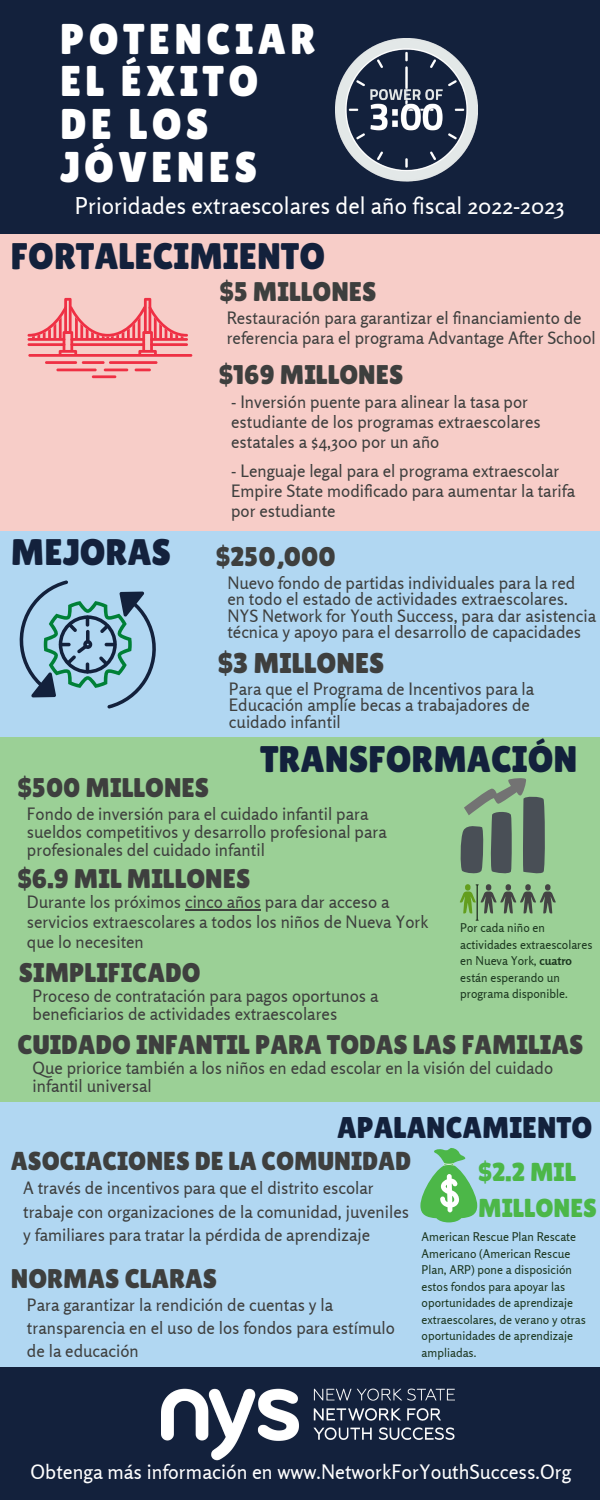
<style>
.page{position:relative;width:600px;height:1500px;background:#13213c}
.page>*{position:absolute;margin:0;border:0;box-sizing:border-box;transform-origin:0 0}
.t1{font:43px/42.8px "Lilita One";letter-spacing:.1em;color:#fff}
.t2{font:37px "Lilita One";color:#13213c}
.t3{font:30px "Lilita One";color:#13213c}
.t4{font:28.6px "Lilita One";color:#3e3f3e}
.t5{font:27px "Lilita One";color:#3e3f3e}
.t6{font:26px "Lilita One";color:#3e3f3e}
.t7{font:26px/36px "Lilita One";color:#4cb748}
.t8{font:23px "Rosario";color:#fff}
.t9{font:19.9px "Rosario";color:#fff}
.t10{font:17px/16.5px "Rosario";color:#3e3f3e}
.t11{font:12px/16.5px "Rosario";color:#1c3720}
.s1{font-weight:700}
</style>
<div class="page">
<div style="left:0;top:509px;width:600px;height:858px;background:#b1d7f2"></div>
<div style="left:0;top:234px;width:600px;height:296px;background:#f7cdc8"></div>
<div style="left:0;top:737px;width:600px;height:364px;background:#9bd096"></div>
<svg style="left:28px;top:298px;width:164px;height:80px"></svg>
<svg style="left:19px;top:580px;width:137px;height:129px"></svg>
<svg style="left:460px;top:778px;width:85px;height:96px"></svg>
<hr style="left:477px;top:885px;width:1px;height:35px;background:#000">
<svg style="left:460px;top:884px;width:96px;height:29px"></svg>
<svg style="left:420px;top:1148px;width:57px;height:74px"></svg>
<img style="left:335px;top:38px;width:143px;height:144px">
<img style="left:162px;top:1388px;width:292px;height:72px">
<hr style="left:185px;top:909px;width:76px;height:2px;background:#3e3f3e">
<p class="t1" style="left:60px;top:17px;width:257px">POTENCIAR<br>EL ÉXITO<br>DE LOS<br>JÓVENES</p>
<p class="t8" style="left:75px;top:191px;width:491px">Prioridades extraescolares del año fiscal 2022-2023</p>
<p class="t2" style="left:11px;top:234px;width:316px">FORTALECIMIENTO</p>
<p class="t5" style="left:219px;top:276px;width:159px">$5 MILLONES</p>
<p class="t10" style="left:227px;top:308px;width:371px;line-height:20.2px">Restauración para garantizar el financiamiento de referencia para el programa Advantage After School</p>
<p class="t5" style="left:219px;top:359px;width:186px">$169 MILLONES</p>
<p class="t2" style="left:11px;top:531px;width:162px">MEJORAS</p>
<p class="t5" style="left:18px;top:772px;width:193px">$500 MILLONES</p>
<p class="t10" style="left:231px;top:392px;width:311px;line-height:20px">- Inversión puente para alinear la tasa por estudiante de los programas extraescolares estatales a $4,300 por un año</p>
<p class="t10" style="left:231px;top:461px;width:345px;line-height:20px">- Lenguaje legal para el programa extraescolar<br>Empire State modificado para aumentar la tarifa por estudiante</p>
<p class="t5" style="left:216px;top:541px;width:121px">$250,000</p>
<p class="t10" style="left:227px;top:574px;width:370px">Nuevo fondo de partidas individuales para la red en todo el estado de actividades extraescolares.<br>NYS Network for Youth Success, para dar asistencia técnica y apoyo para el desarrollo de capacidades</p>
<p class="t4" style="left:218px;top:647px;width:168px">$3 MILLONES</p>
<p class="t10" style="left:229px;top:680px;width:307px">Para que el Programa de Incentivos para la<br>Educación amplíe becas a trabajadores de cuidado infantil</p>
<p class="t2" style="left:260px;top:738px;width:319px">TRANSFORMACIÓN</p>
<p class="t10" style="left:27px;top:805px;width:361px;line-height:18px">Fondo de inversión para el cuidado infantil para sueldos competitivos y desarrollo profesional para profesionales del cuidado infantil</p>
<p class="t5" style="left:18px;top:863px;width:234px">$6.9 MIL MILLONES</p>
<p class="t10" style="left:27px;top:891px;width:403px;line-height:20.2px">Durante los próximos cinco años para dar acceso a servicios extraescolares a todos los niños de Nueva York que lo necesiten</p>
<p class="t5" style="left:19px;top:957px;width:183px">SIMPLIFICADO</p>
<p class="t10" style="left:33px;top:987px;width:347px;line-height:18px">Proceso de contratación para pagos oportunos a beneficiarios de actividades extraescolares</p>
<p class="t11" style="left:460px;top:919px;width:134px">Por cada niño en actividades extraescolares en Nueva York, <span class="s1">cuatro </span>están esperando un programa disponible.</p>
<p class="t5" style="left:18px;top:1029px;width:568px">CUIDADO INFANTIL PARA TODAS LAS FAMILIAS</p>
<p class="t10" style="left:33px;top:1059px;width:522px;line-height:18px">Que priorice también a los niños en edad escolar en la visión del cuidado infantil universal</p>
<p class="t3" style="left:337px;top:1110px;width:257px">APALANCAMIENTO</p>
<p class="t6" style="left:11px;top:1146px;width:402px">ASOCIACIONES DE LA COMUNIDAD</p>
<p class="t10" style="left:23px;top:1177px;width:387px;line-height:23.2px">A través de incentivos para que el distrito escolar trabaje con organizaciones de la comunidad, juveniles y familiares para tratar la pérdida de aprendizaje</p>
<p class="t5" style="left:11px;top:1263px;width:208px">NORMAS CLARAS</p>
<p class="t10" style="left:27px;top:1293px;width:369px;line-height:23.2px">Para garantizar la rendición de cuentas y la transparencia en el uso de los fondos para estímulo de la educación</p>
<p class="t7" style="left:478px;top:1154px;width:120px">$2.2 MIL<br>MILLONES</p>
<p class="t11" style="left:422px;top:1229px;width:166px">American Rescue Plan Rescate<br>Americano (American Rescue<br>Plan, ARP) pone a disposición estos fondos para apoyar las oportunidades de aprendizaje extraescolares, de verano y otras oportunidades de aprendizaje ampliadas.</p>
<p class="t9" style="left:31px;top:1460px;width:542px">Obtenga más información en www.NetworkForYouthSuccess.Org</p>
</div>
